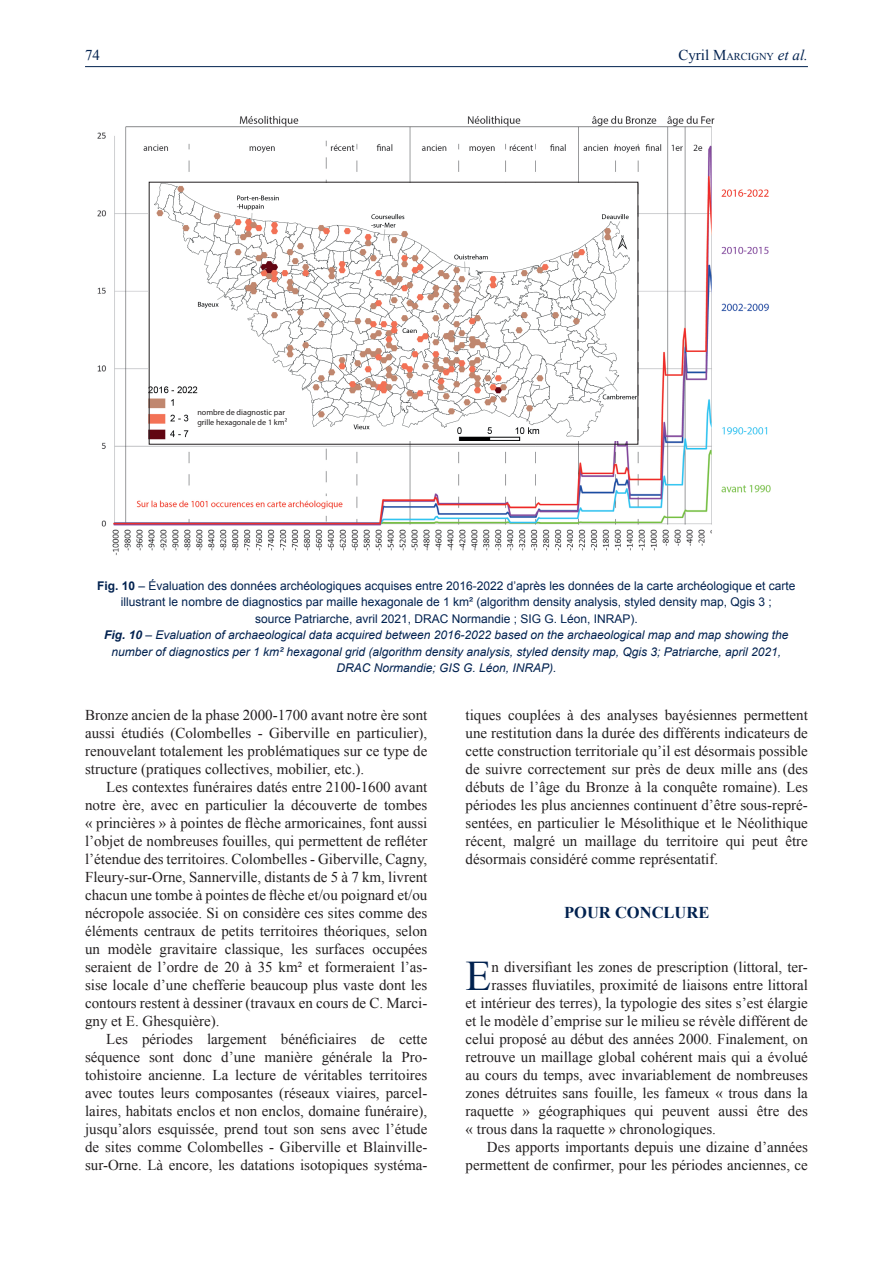
<style>
.page{position:relative;width:893px;height:1263px;background:#fff}
.page>*{position:absolute;margin:0;border:0;box-sizing:border-box;transform-origin:0 0}
.t1{font:42.15px "Times New Roman";color:#00214f}
.t2{font:700 16.5px "Times New Roman";color:#00214f}
.t3{font:15px/18px "Times New Roman";color:#231f20;text-align:justify}
.t4{font:15px "Times New Roman";color:#00214f}
.t5{font:12px/16.5px "Arial";color:#00214f;text-align:center}
.t6{font:10.5px "Times New Roman";color:#00214f}
.t7{font:8.1px/9.8px "Myriad Pro";color:#231f20}
.s1{font-size:15px}
.s2{font-style:italic;font-size:15px}
.s3{font-weight:700}
.s4{font-weight:700;font-style:italic}
.s5{font-style:italic}
</style>
<div class="page">
<hr style="left:85px;top:66px;width:723px;height:1px;background:#00214f">
<img style="left:97px;top:115px;width:674px;height:440px">
<img style="left:151px;top:184px;width:485px;height:257px">
<div style="left:149px;top:182px;width:489px;height:263px;border:1px solid #231f20"></div>
<div style="left:196px;top:408px;width:105px;height:22px;background:#fff"></div>
<p class="t4" style="left:85px;top:45px;width:16px">74</p>
<p class="t6" style="left:678px;top:49px;width:131px"><span class="s1">Cyril M</span>ARCIGNY <span class="s2">et al.</span></p>
<p class="t7" style="left:197px;top:408px;width:91px">nombre de diagnostic par grille hexagonale de 1 km²</p>
<p class="t5" style="left:97px;top:577px;width:700px"><span class="s3">Fig. 10</span> – Évaluation des données archéologiques acquises entre 2016-2022 d’après les données de la carte archéologique et carte illustrant le nombre de diagnostics par maille hexagonale de 1 km² (algorithm density analysis, styled density map, Qgis 3 ;<br>source Patriarche, avril 2021, DRAC Normandie ; SIG G. Léon, INRAP).<br><span class="s4">Fig. 10</span> <span class="s5">– Evaluation of archaeological data acquired between 2016-2022 based on the archaeological map and map showing the number of diagnostics per 1 km² hexagonal grid (algorithm density analysis, styled density map, Qgis 3; Patriarche, april 2021, DRAC Normandie; GIS G. Léon, INRAP).</span></p>
<p class="t3" style="left:85px;top:706px;width:344px">Bronze ancien de la phase 2000-1700 avant notre ère sont aussi étudiés (Colombelles - Giberville en particulier), renouvelant totalement les problématiques sur ce type de structure (pratiques collectives, mobilier, etc.).</p>
<p class="t3" style="left:85px;top:778px;width:344px;text-indent:21px">Les contextes funéraires datés entre 2100-1600 avant notre ère, avec en particulier la découverte de tombes « princières » à pointes de flèche armoricaines, font aussi l’objet de nombreuses fouilles, qui permettent de refléter l’étendue des territoires. Colombelles - Giberville, Cagny, Fleury-sur-Orne, Sannerville, distants de 5 à 7 km, livrent chacun une tombe à pointes de flèche et/ou poignard et/ou nécropole associée. Si on considère ces sites comme des éléments centraux de petits territoires théoriques, selon un modèle gravitaire classique, les surfaces occupées seraient de l’ordre de 20 à 35 km² et formeraient l’as&shy;sise locale d’une chefferie beaucoup plus vaste dont les contours restent à dessiner (travaux en cours de C. Marci&shy;gny et E. Ghesquière).</p>
<p class="t3" style="left:85px;top:1030px;width:344px;text-indent:21px">Les périodes largement bénéficiaires de cette séquence sont donc d’une manière générale la Pro&shy;tohistoire ancienne. La lecture de véritables territoires avec toutes leurs composantes (réseaux viaires, parcel&shy;laires, habitats enclos et non enclos, domaine funéraire), jusqu’alors esquissée, prend tout son sens avec l’étude de sites comme Colombelles - Giberville et Blainville&shy;sur-Orne. Là encore, les datations isotopiques systéma-</p>
<p class="t3" style="left:466px;top:706px;width:344px">tiques couplées à des analyses bayésiennes permettent une restitution dans la durée des différents indicateurs de cette construction territoriale qu’il est désormais possible de suivre correctement sur près de deux mille ans (des débuts de l’âge du Bronze à la conquête romaine). Les périodes les plus anciennes continuent d’être sous-repré&shy;sentées, en particulier le Mésolithique et le Néolithique récent, malgré un maillage du territoire qui peut être désormais considéré comme représentatif.</p>
<p class="t2" style="left:564px;top:901px;width:147px">POUR CONCLURE</p>
<h1 class="t1" style="left:466px;top:948px;width:27px">E</h1>
<p class="t3" style="left:491px;top:958px;width:318px">n diversifiant les zones de prescription (littoral, ter-</p>
<p class="t3" style="left:491px;top:976px;width:318px">rasses fluviatiles, proximité de liaisons entre littoral</p>
<p class="t3" style="left:466px;top:994px;width:344px">et intérieur des terres), la typologie des sites s’est élargie</p>
<p class="t3" style="left:466px;top:1012px;width:344px">et le modèle d’emprise sur le milieu se révèle différent de</p>
<p class="t3" style="left:466px;top:1030px;width:344px">celui proposé au début des années 2000. Finalement, on</p>
<p class="t3" style="left:466px;top:1048px;width:344px">retrouve un maillage global cohérent mais qui a évolué</p>
<p class="t3" style="left:466px;top:1066px;width:344px">au cours du temps, avec invariablement de nombreuses</p>
<p class="t3" style="left:466px;top:1084px;width:344px">zones détruites sans fouille, les fameux « trous dans la</p>
<p class="t3" style="left:466px;top:1102px;width:344px">raquette » géographiques qui peuvent aussi être des</p>
<p class="t3" style="left:466px;top:1120px;width:252px">« trous dans la raquette » chronologiques.</p>
<p class="t3" style="left:487px;top:1138px;width:323px">Des apports importants depuis une dizaine d’années</p>
<p class="t3" style="left:466px;top:1156px;width:344px">permettent de confirmer, pour les périodes anciennes, ce</p>
</div>
